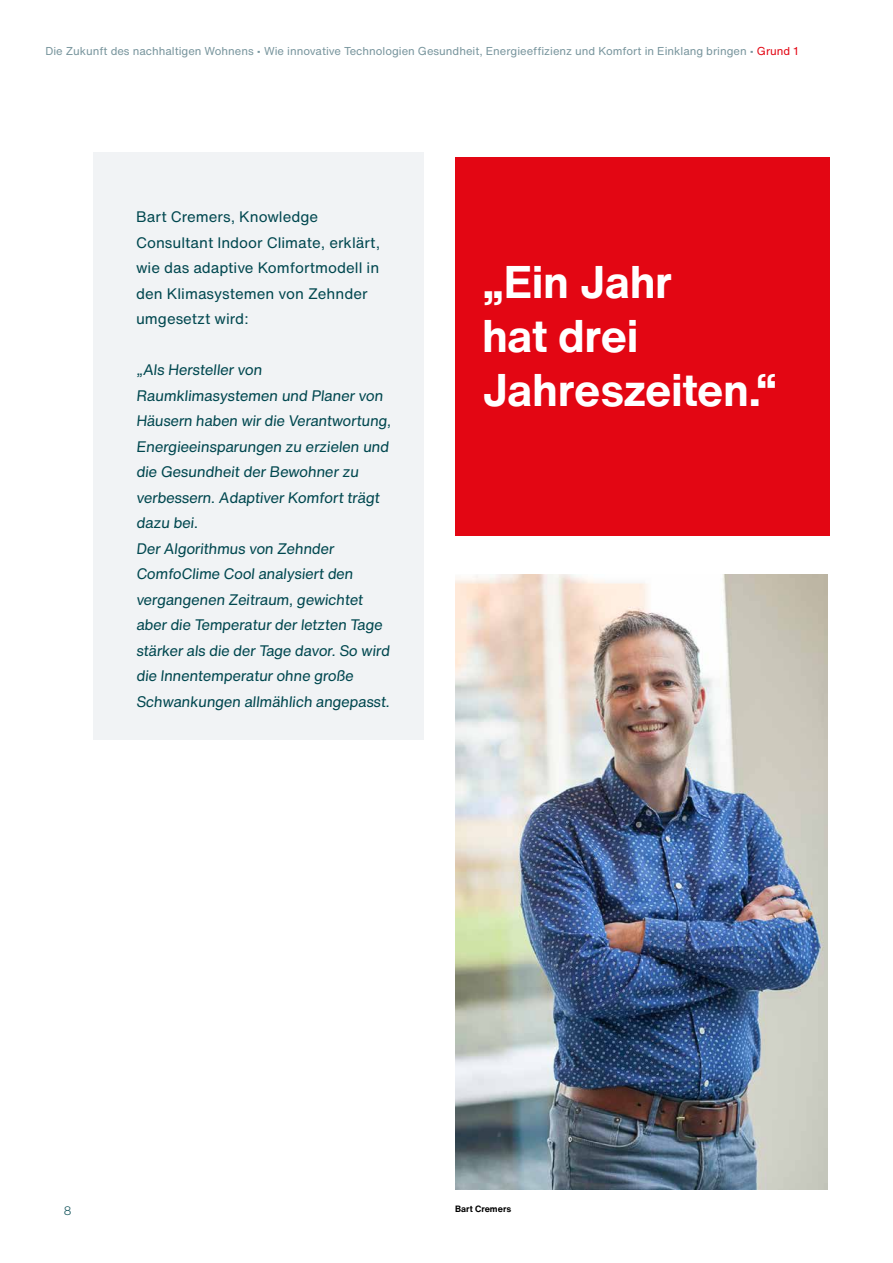
<style>
.page{position:relative;width:893px;height:1263px;background:#fff}
.page>*{position:absolute;margin:0;border:0;box-sizing:border-box;transform-origin:0 0}
.t1{font:700 45px/54px "Helvetica Now Text";letter-spacing:-.01em;color:#fff}
.t2{font:15px/25.5px "Helvetica Now Text";color:#00474f}
.t3{font:300 12px "Helvetica Now Text";color:#00474f}
.t4{font:11.25px "Helvetica Now Text";color:#78959d}
.t5{font:700 9px "Helvetica Now Text";color:#000}
.s1{color:#e30613}
</style>
<div class="page">
<img style="left:456px;top:574px;width:371px;height:615px">
<div style="left:93px;top:152px;width:330px;height:587px;background:#f1f3f5"></div>
<div style="left:455px;top:157px;width:374px;height:378px;background:#e30613"></div>
<p class="t4" style="left:45px;top:43px;width:754px">Die Zukunft des nachhaltigen Wohnens • Wie innovative Technologien Gesundheit, Energieeffizienz und Komfort in Einklang bringen • <span class="s1">Grund 1</span></p>
<p class="t2" style="left:136px;top:204px;width:246px">Bart Cremers, Knowledge<br>Consultant Indoor Climate, erklärt, wie das adaptive Komfortmodell in den Klimasystemen von Zehnder umgesetzt wird:</p>
<p class="t2" style="left:136px;top:357px;width:259px">„Als Hersteller von<br>Raumklimasystemen und Planer von<br>Häusern haben wir die Verantwortung,<br>Energieeinsparungen zu erzielen und die Gesundheit der Bewohner zu verbessern. Adaptiver Komfort trägt dazu bei.<br>Der Algorithmus von Zehnder<br>ComfoClime Cool analysiert den vergangenen Zeitraum, gewichtet aber die Temperatur der letzten Tage stärker als die der Tage davor. So wird die Innentemperatur ohne große<br>Schwankungen allmählich angepasst.</p>
<h1 class="t1" style="left:482px;top:254px;width:296px">„Ein Jahr<br>hat drei<br>Jahreszeiten.“</h1>
<p class="t3" style="left:64px;top:1201px;width:9px">8</p>
<p class="t5" style="left:455px;top:1202px;width:58px">Bart Cremers</p>
</div>
